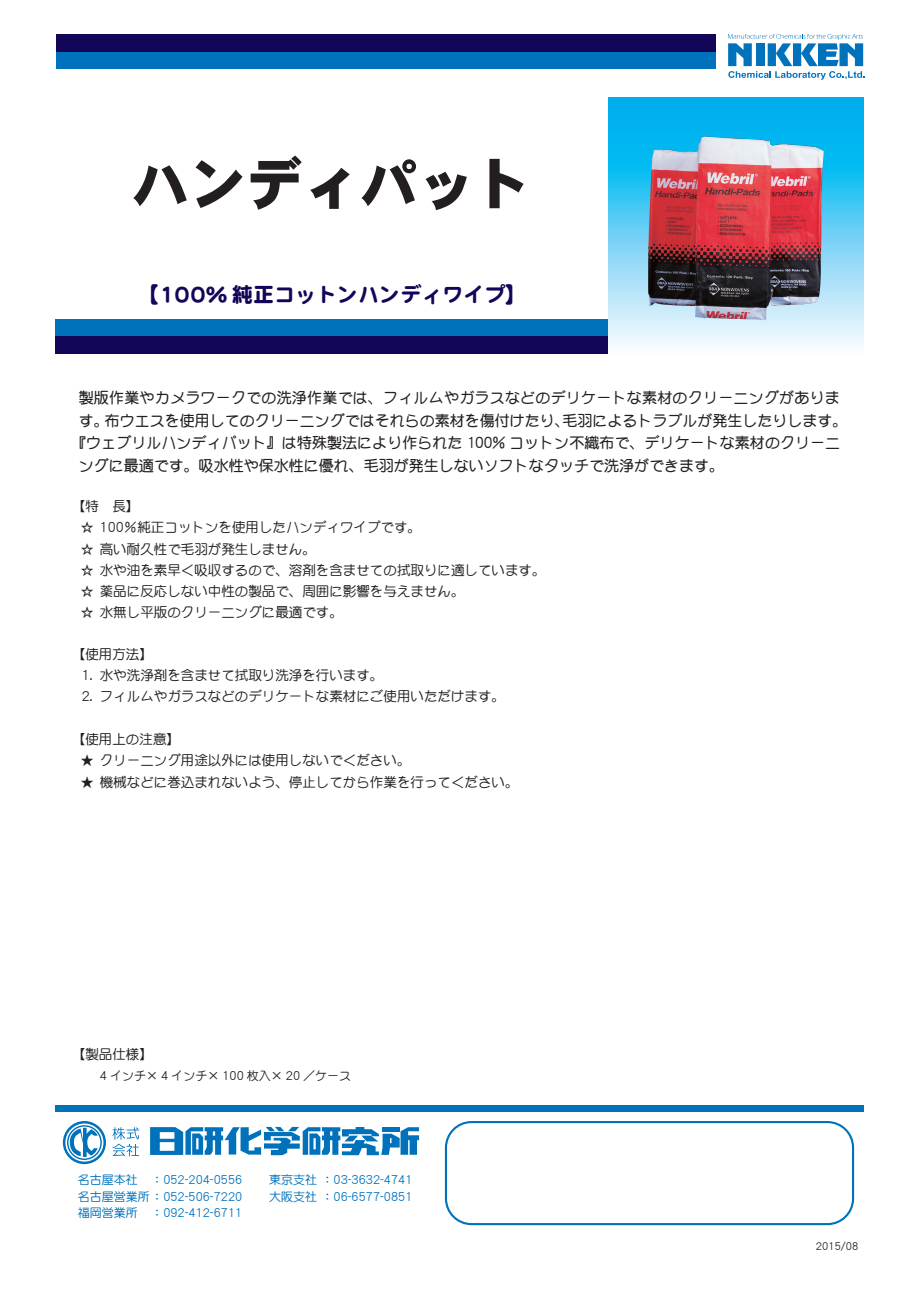
<style>
.page{position:relative;width:919px;height:1289px;background:#fff}
.page>*{position:absolute;margin:0;border:0;box-sizing:border-box;transform-origin:0 0}
.t1{font:57px "DFPHS Gothic CID W9";color:#231f20}
.t2{font:21px "DF Maru Gothic SB MP RKSJ H";color:#110658}
.t3{font:15px/22.5px "DF Maru Gothic Bd MP RKSJ H";letter-spacing:.005em;color:#231f20}
.t4{font:13.5px "DF Maru Gothic Md MP RKSJ H";color:#231f20}
.t5{font:12px "DF Maru Gothic Md MP RKSJ H";color:#0072bc}
.t6{font:12px "DF Maru Gothic Md MP RKSJ H";color:#231f20}
.t7{font:10.5px "DF Maru Gothic Md MP RKSJ H";color:#231f20}
</style>
<div class="page">
<svg style="left:728px;top:34px;width:136px;height:46px"></svg>
<div style="left:445px;top:1120px;width:409px;height:105px;border:2px solid #0072bc;border-radius:26px"></div>
<div style="left:55px;top:1105px;width:808px;height:7px;background:#0072bc"></div>
<div style="left:56px;top:51px;width:660px;height:17px;background:#0072bc"></div>
<div style="left:55px;top:319px;width:553px;height:17px;background:#0072bc"></div>
<div style="left:56px;top:34px;width:660px;height:17px;background:#110658"></div>
<div style="left:55px;top:336px;width:553px;height:17px;background:#110658"></div>
<svg style="left:608px;top:98px;width:255px;height:249px;background:#60cef4"></svg>
<svg style="left:63px;top:1121px;width:43px;height:43px"></svg>
<svg style="left:150px;top:1126px;width:269px;height:29px"></svg>
<svg style="left:112px;top:1127px;width:27px;height:29px"></svg>
<img style="left:647px;top:136px;width:176px;height:184px">
<p class="t1" style="left:132px;top:153px;width:401px">ハンディパット</p>
<p class="t2" style="left:137px;top:284px;width:390px">【100% 純正コットンハンディワイプ【</p>
<p class="t3" style="left:562px;top:387px;width:287px;text-indent:-483px">製版作業やカメラワークでの洗浄作業では、フィルムやガラスなどのデリケートな素材のクリーニングがありま毛羽によるトラブルが発生したりします。</p>
<p class="t3" style="left:105px;top:409px;width:466px">布ウエスを使用してのクリーニングではそれらの素材を傷付けたり、</p>
<p class="t3" style="left:79px;top:409px;width:32px">す。</p>
<p class="t3" style="left:71px;top:432px;width:770px">『ウェブリルハンディパット』は特殊製法により作られた 100% コットン不織布で、デリケートな素材のクリーニ</p>
<p class="t3" style="left:79px;top:454px;width:646px">ングに最適です。吸水性や保水性に優れ、毛羽が発生しないソフトなタッチで洗浄ができます。</p>
<p class="t4" style="left:72px;top:499px;width:69px">【特　長【</p>
<p class="t4" style="left:80px;top:520px;width:342px">☆ 100％純正コットンを使用したハンディワイプです。</p>
<p class="t4" style="left:80px;top:542px;width:237px">☆ 高い耐久性で毛羽が発生しません。</p>
<p class="t4" style="left:80px;top:563px;width:466px">☆ 水や油を素早く吸収するので、溶剤を含ませての拭取りに適しています。</p>
<p class="t4" style="left:80px;top:584px;width:385px">☆ 薬品に反応しない中性の製品で、周囲に影響を与えません。</p>
<p class="t4" style="left:80px;top:606px;width:264px">☆ 水無し平版のクリーニングに最適です。</p>
<p class="t4" style="left:72px;top:648px;width:83px">【使用方法【</p>
<p class="t4" style="left:100px;top:668px;width:285px">水や洗浄剤を含ませて拭取り洗浄を行います。</p>
<p class="t4" style="left:82px;top:668px;width:12px">1.</p>
<p class="t4" style="left:100px;top:690px;width:406px">フィルムやガラスなどのデリケートな素材にご使用いただけます。</p>
<p class="t4" style="left:82px;top:690px;width:12px">2.</p>
<p class="t4" style="left:72px;top:732px;width:110px">【使用上の注意【</p>
<p class="t4" style="left:80px;top:753px;width:331px">★ クリーニング用途以外には使用しないでください。</p>
<p class="t4" style="left:80px;top:775px;width:439px">★ 機械などに巻込まれないよう、停止してから作業を行ってください。</p>
<p class="t4" style="left:72px;top:1047px;width:83px">【製品仕様【</p>
<p class="t6" style="left:100px;top:1069px;width:253px">4 インチ× 4 インチ× 100 枚入× 20 ／ケース</p>
<p class="t5" style="left:78px;top:1174px;width:61px">名古屋本社</p>
<p class="t5" style="left:151px;top:1174px;width:92px">：052-204-0556</p>
<p class="t5" style="left:269px;top:1174px;width:145px">東京支社：03-3632-4741</p>
<p class="t5" style="left:78px;top:1190px;width:166px">名古屋営業所：052-506-7220</p>
<p class="t5" style="left:151px;top:1206px;width:92px">：092-412-6711</p>
<p class="t5" style="left:78px;top:1206px;width:61px">福岡営業所</p>
<p class="t5" style="left:269px;top:1190px;width:145px">大阪支社：06-6577-0851</p>
<p class="t7" style="left:815px;top:1241px;width:44px">2015/08</p>
</div>
